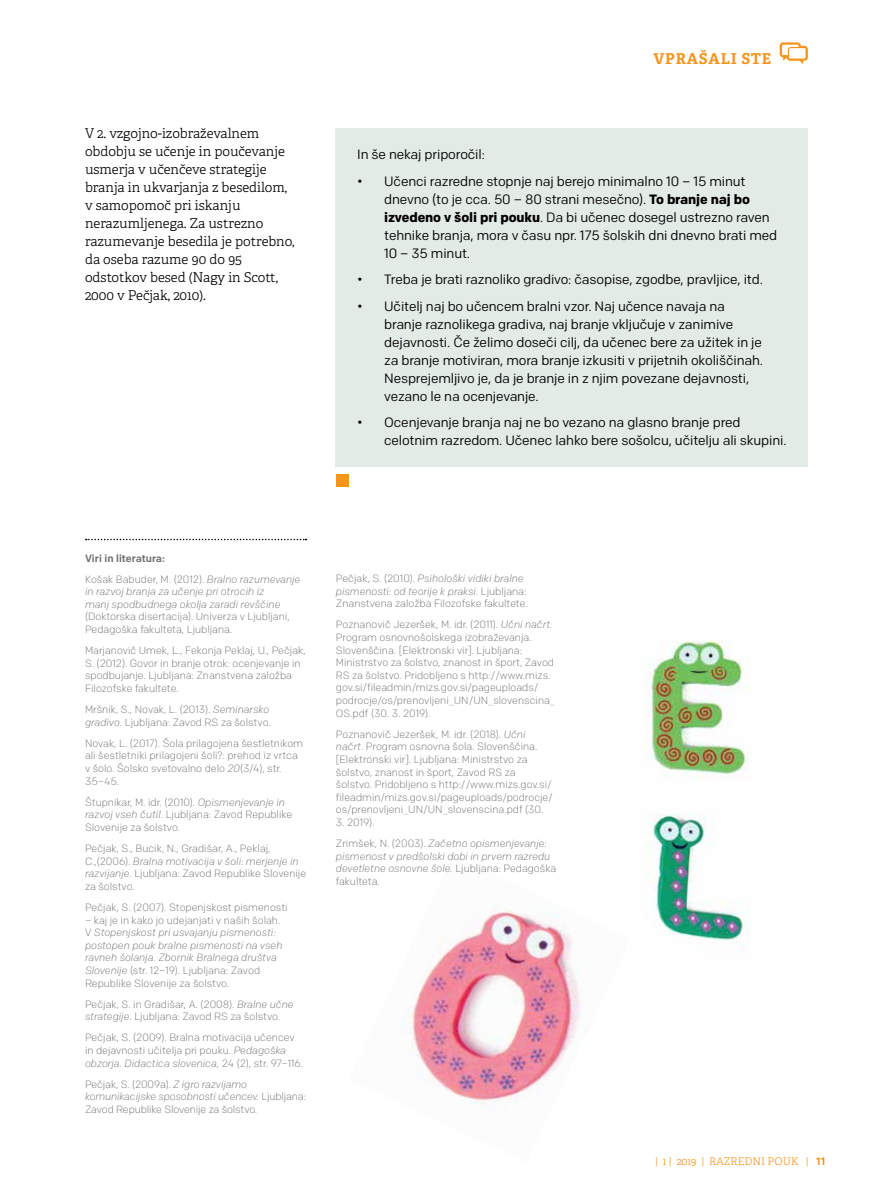
<style>
.page{position:relative;width:893px;height:1191px;background:#fff}
.page>*{position:absolute;margin:0;border:0;box-sizing:border-box;transform-origin:0 0}
.t1{font:700 15px "Adelle";letter-spacing:.05em;color:#f7941e}
.t2{font:13.5px/18px "Chrono";letter-spacing:-.01em;color:#000}
.t3{font:300 13.5px/18px "Adelle";color:#000}
.t4{font:300 10.5px/12.6px "Chrono";color:#6d6e71}
.t5{font:italic 300 10.5px/12.6px "Chrono";color:#6d6e71}
.t6{font:300 10.5px "Adelle";color:#f7941e}
.s1{font-weight:700}
.s2{font-weight:500}
.s3{font-style:italic}
.s4{font-style:normal}
.s5{font-family:"Adelle Sans";font-weight:700}
</style>
<div class="page">
<img style="left:401px;top:904px;width:180px;height:201px">
<div style="left:336px;top:128px;width:472px;height:338px;background:#e3ebe6"></div>
<div style="left:336px;top:474px;width:12px;height:13px;background:#f7941e"></div>
<svg style="left:780px;top:42px;width:28px;height:22px"></svg>
<svg style="left:86px;top:539px;width:220px;height:1px"></svg>
<img style="left:644px;top:640px;width:105px;height:307px">
<p class="t3" style="left:85px;top:124px;width:211px">V 2. vzgojno-izobraževalnem obdobju se učenje in poučevanje usmerja v učenčeve strategije branja in ukvarjanja z besedilom, v samopomoč pri iskanju nerazumljenega. Za ustrezno razumevanje besedila je potrebno, da oseba razume 90 do 95 odstotkov besed (Nagy in Scott,<br>2000 v Pečjak, 2010).</p>
<h1 class="t1" style="left:653px;top:49px;width:119px">VPRAŠALI STE</h1>
<p class="t2" style="left:357px;top:145px;width:129px">In še nekaj priporočil:</p>
<p class="t2" style="left:384px;top:172px;width:395px;text-indent:-27px">• Učenci razredne stopnje naj berejo minimalno 10 – 15 minut dnevno (to je cca. 50 – 80 strani mesečno). <span class="s1">To branje naj bo izvedeno v šoli pri pouku</span>. Da bi učenec dosegel ustrezno raven tehnike branja, mora v času npr. 175 šolskih dni dnevno brati med 10 – 35 minut.</p>
<p class="t2" style="left:357px;top:270px;width:407px">• Treba je brati raznoliko gradivo: časopise, zgodbe, pravljice, itd.</p>
<p class="t2" style="left:384px;top:297px;width:380px;text-indent:-27px">• Učitelj naj bo učencem bralni vzor. Naj učence navaja na branje raznolikega gradiva, naj branje vključuje v zanimive dejavnosti. Če želimo doseči cilj, da učenec bere za užitek in je za branje motiviran, mora branje izkusiti v prijetnih okoliščinah.<br>Nesprejemljivo je, da je branje in z njim povezane dejavnosti, vezano le na ocenjevanje.</p>
<p class="t2" style="left:384px;top:413px;width:404px;text-indent:-27px">• Ocenjevanje branja naj ne bo vezano na glasno branje pred celotnim razredom. Učenec lahko bere sošolcu, učitelju ali skupini.</p>
<p class="t4" style="left:85px;top:547px;width:217px;line-height:21.1px"><span class="s2">Viri in literatura:<br></span>Košak Babuder, M. (2012). <span class="s3">Bralno razumevanje</span></p>
<p class="t5" style="left:85px;top:585px;width:197px">in razvoj branja za učenje pri otrocih iz manj spodbudnega okolja zaradi revščine</p>
<p class="t4" style="left:85px;top:610px;width:206px">(Doktorska disertacija). Univerza v Ljubljani,<br>Pedagoška fakulteta, Ljubljana.</p>
<p class="t4" style="left:85px;top:644px;width:222px">Marjanovič Umek, L., Fekonja Peklaj, U., Pečjak, S. (2012). Govor in branje otrok: ocenjevanje in spodbujanje. Ljubljana: Znanstvena založba Filozofske fakultete.</p>
<p class="t4" style="left:85px;top:703px;width:187px">Mršnik, S., Novak, L. (2013). <span class="s3">Seminarsko gradivo</span>. Ljubljana: Zavod RS za šolstvo.</p>
<p class="t4" style="left:85px;top:737px;width:220px">Novak, L. (2017). Šola prilagojena šestletnikom ali šestletniki prilagojeni šoli?: prehod iz vrtca v šolo. Šolsko svetovalno delo <span class="s3">20</span>(3/4), str.<br>35–45.</p>
<p class="t4" style="left:85px;top:795px;width:209px">Štupnikar, M. idr. (2010). <span class="s3">Opismenjevanje in razvoj vseh čutil</span>. Ljubljana: Zavod Republike<br>Slovenije za šolstvo.</p>
<p class="t4" style="left:85px;top:842px;width:223px">Pečjak, S., Bucik, N., Gradišar, A., Peklaj, C.,(2006). <span class="s3">Bralna motivacija v šoli: merjenje in razvijanje.</span> Ljubljana: Zavod Republike Slovenije za šolstvo.</p>
<p class="t4" style="left:85px;top:901px;width:204px">Pečjak, S. (2007). Stopenjskost pismenosti</p>
<p class="t5" style="left:85px;top:913px;width:199px"><span class="s4">– kaj je in kako jo udejanjati v naših šolah.<br>V</span> Stopenjskost pri usvajanju pismenosti: postopen pouk bralne pismenosti na vseh ravneh šolanja. Zbornik Bralnega društva Slovenije <span class="s4">(str. 12–19). Ljubljana: Zavod Republike Slovenije za šolstvo.</span></p>
<p class="t4" style="left:85px;top:997px;width:210px">Pečjak, S. in Gradišar, A. (2008). <span class="s3">Bralne učne strategije</span>. Ljubljana: Zavod RS za šolstvo.</p>
<p class="t4" style="left:85px;top:1031px;width:220px">Pečjak, S. (2009). Bralna motivacija učencev in dejavnosti učitelja pri pouku. <span class="s3">Pedagoška obzorja. Didactica slovenica,</span> 24 (2), str. 97–116.</p>
<p class="t4" style="left:85px;top:1077px;width:222px">Pečjak, S. (2009a). <span class="s3">Z igro razvijamo komunikacijske sposobnosti učencev.</span> Ljubljana:<br>Zavod Republike Slovenije za šolstvo.</p>
<p class="t4" style="left:336px;top:572px;width:193px">Pečjak, S. (2010). <span class="s3">Psihološki vidiki bralne pismenosti: od teorije k praksi</span>. Ljubljana:<br>Znanstvena založba Filozofske fakultete.</p>
<p class="t4" style="left:336px;top:618px;width:221px">Poznanovič Jezeršek, M. idr. (2011). <span class="s3">Učni načrt.<br></span>Program osnovnošolskega izobraževanja.<br>Slovenščina. [Elektronski vir]. Ljubljana:<br>Ministrstvo za šolstvo, znanost in šport, Zavod RS za šolstvo. Pridobljeno s http://www.mizs. gov.si/fileadmin/mizs.gov.si/pageuploads/ podrocje/os/prenovljeni_UN/UN_slovenscina_ OS.pdf (30. 3. 2019).</p>
<p class="t4" style="left:336px;top:727px;width:219px">Poznanovič Jezeršek, M. idr. (2018). <span class="s3">Učni načrt</span>. Program osnovna šola. Slovenščina. [Elektronski vir]. Ljubljana: Ministrstvo za šolstvo, znanost in šport, Zavod RS za šolstvo. Pridobljeno s http://www.mizs.gov.si/ fileadmin/mizs.gov.si/pageuploads/podrocje/ os/prenovljeni_UN/UN_slovenscina.pdf (30.</p>
<p class="t4" style="left:336px;top:811px;width:213px;line-height:21.1px">3. 2019).<br>Zrimšek, N. (2003). <span class="s3">Začetno opismenjevanje:</span></p>
<p class="t5" style="left:336px;top:849px;width:222px">pismenost v predšolski dobi in prvem razredu devetletne osnovne šole. <span class="s4">Ljubljana: Pedagoška fakulteta.</span></p>
<p class="t6" style="left:655px;top:1154px;width:172px">| 1 | 2019 | RAZREDNI POUK | <span class="s5">11</span></p>
</div>
